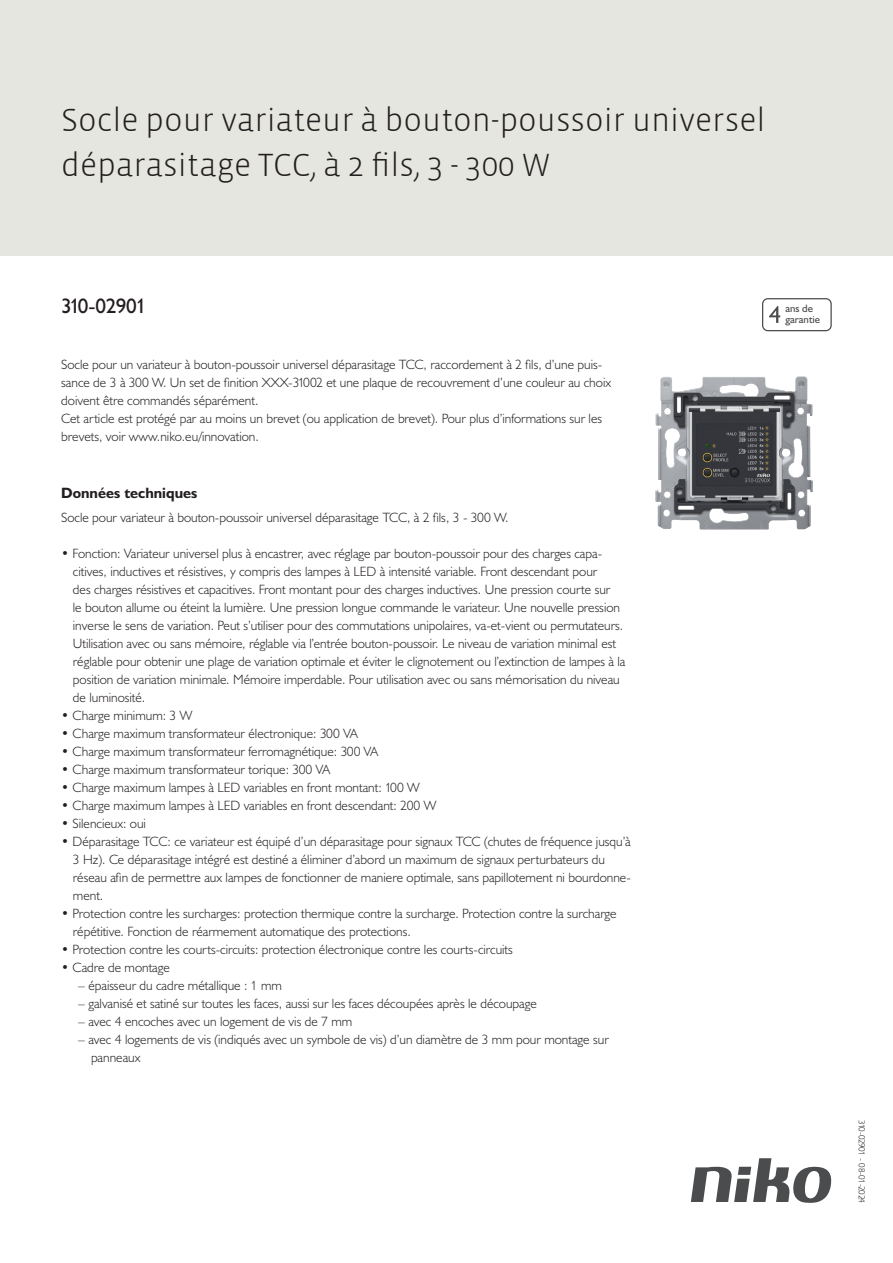
<style>
.page{position:relative;width:893px;height:1263px;background:#fff}
.page>*{position:absolute;margin:0;border:0;box-sizing:border-box;transform-origin:0 0}
.Title_datasheets{font:300 33px/45px "Vista Sans";color:#231f20}
.Article_number{font:21px "Humanist 521 BT";letter-spacing:-.035em;color:#231f20}
.Titles_parts{font:700 15px "Humanist 521 BT";color:#231f20}
.USP_Bullets{font:300 13.5px/18px "Humanist 521 BT";color:#231f20}
.Platte_tekst_CAB{font:300 13.5px/18px "Humanist 521 BT";color:#231f20}
.USP_Bullets_level_2{font:300 13.5px/18px "Humanist 521 BT";color:#231f20}
.t1{font:10.8px/10.8px "Humanist 521 BT";color:#4b4c4d}
.Revision{font:300 9px "Humanist 521 BT";letter-spacing:-.06em;color:#231f20}
</style>
<div class="page">
<svg style="left:691px;top:1158px;width:141px;height:45px"></svg>
<div style="left:0;top:0;width:893px;height:255px;background:#e6e6e0"></div>
<svg style="left:762px;top:298px;width:70px;height:33px"></svg>
<img style="left:655px;top:376px;width:158px;height:154px">
<p class="Title_datasheets" style="left:61px;top:98px;width:706px">Socle pour variateur à bouton-poussoir universel déparasitage TCC, à 2 fils, 3 - 300 W</p>
<p class="Article_number" style="left:61px;top:293px;width:87px">310-02901</p>
<p class="t1" style="left:785px;top:303px;width:36px">ans de garantie</p>
<p class="Platte_tekst_CAB" style="left:61px;top:355px;width:551px">Socle pour un variateur à bouton-poussoir universel déparasitage TCC, raccordement à 2 fils, d’une puis&shy;sance de 3 à 300 W. Un set de finition XXX-31002 et une plaque de recouvrement d’une couleur au choix doivent être commandés séparément.<br>Cet article est protégé par au moins un brevet (ou application de brevet). Pour plus d’informations sur les brevets, voir www.niko.eu/innovation.</p>
<p class="Titles_parts" style="left:61px;top:483px;width:138px">Données techniques</p>
<p class="Platte_tekst_CAB" style="left:61px;top:508px;width:449px">Socle pour variateur à bouton-poussoir universel déparasitage TCC, à 2 fils, 3 - 300 W.</p>
<p class="USP_Bullets" style="left:73px;top:544px;width:554px;text-indent:-12px">• Fonction: Variateur universel plus à encastrer, avec réglage par bouton-poussoir pour des charges capa&shy;citives, inductives et résistives, y compris des lampes à LED à intensité variable. Front descendant pour<br>des charges résistives et capacitives. Front montant pour des charges inductives. Une pression courte sur<br>le bouton allume ou éteint la lumière. Une pression longue commande le variateur. Une nouvelle pression inverse le sens de variation. Peut s’utiliser pour des commutations unipolaires, va-et-vient ou permutateurs.<br>Utilisation avec ou sans mémoire, réglable via l’entrée bouton-poussoir. Le niveau de variation minimal est réglable pour obtenir une plage de variation optimale et éviter le clignotement ou l’extinction de lampes à la position de variation minimale. Mémoire imperdable. Pour utilisation avec ou sans mémorisation du niveau de luminosité.</p>
<p class="USP_Bullets" style="left:61px;top:706px;width:133px">• Charge minimum: 3 W</p>
<p class="USP_Bullets" style="left:61px;top:724px;width:298px">• Charge maximum transformateur électronique: 300 VA</p>
<p class="USP_Bullets" style="left:61px;top:742px;width:319px">• Charge maximum transformateur ferromagnétique: 300 VA</p>
<p class="USP_Bullets" style="left:61px;top:760px;width:270px">• Charge maximum transformateur torique: 300 VA</p>
<p class="USP_Bullets" style="left:61px;top:778px;width:360px">• Charge maximum lampes à LED variables en front montant: 100 W</p>
<p class="USP_Bullets" style="left:61px;top:796px;width:376px">• Charge maximum lampes à LED variables en front descendant: 200 W</p>
<p class="USP_Bullets" style="left:61px;top:814px;width:86px">• Silencieux: oui</p>
<p class="USP_Bullets" style="left:73px;top:832px;width:559px;text-indent:-12px">• Déparasitage TCC: ce variateur est équipé d’un déparasitage pour signaux TCC (chutes de fréquence jusqu’à 3 Hz). Ce déparasitage intégré est destiné a éliminer d’abord un maximum de signaux perturbateurs du réseau afin de permettre aux lampes de fonctionner de maniere optimale, sans papillotement ni bourdonne&shy;ment.</p>
<p class="USP_Bullets" style="left:73px;top:904px;width:545px;text-indent:-12px">• Protection contre les surcharges: protection thermique contre la surcharge. Protection contre la surcharge répétitive. Fonction de réarmement automatique des protections.</p>
<p class="USP_Bullets" style="left:61px;top:940px;width:453px">• Protection contre les courts-circuits: protection électronique contre les courts-circuits</p>
<p class="USP_Bullets" style="left:61px;top:958px;width:110px">• Cadre de montage</p>
<p class="USP_Bullets_level_2" style="left:78px;top:976px;width:205px">– épaisseur du cadre métallique : 1 mm</p>
<p class="USP_Bullets_level_2" style="left:78px;top:994px;width:460px">– galvanisé et satiné sur toutes les faces, aussi sur les faces découpées après le découpage</p>
<p class="USP_Bullets_level_2" style="left:78px;top:1012px;width:276px">– avec 4 encoches avec un logement de vis de 7 mm</p>
<p class="USP_Bullets_level_2" style="left:91px;top:1030px;width:519px;text-indent:-13px">– avec 4 logements de vis (indiqués avec un symbole de vis) d’un diamètre de 3 mm pour montage sur panneaux</p>
<p class="Revision" style="left:868px;top:1120px;width:84px;rotate:90deg">310-02901 - 08-01-2024</p>
</div>
